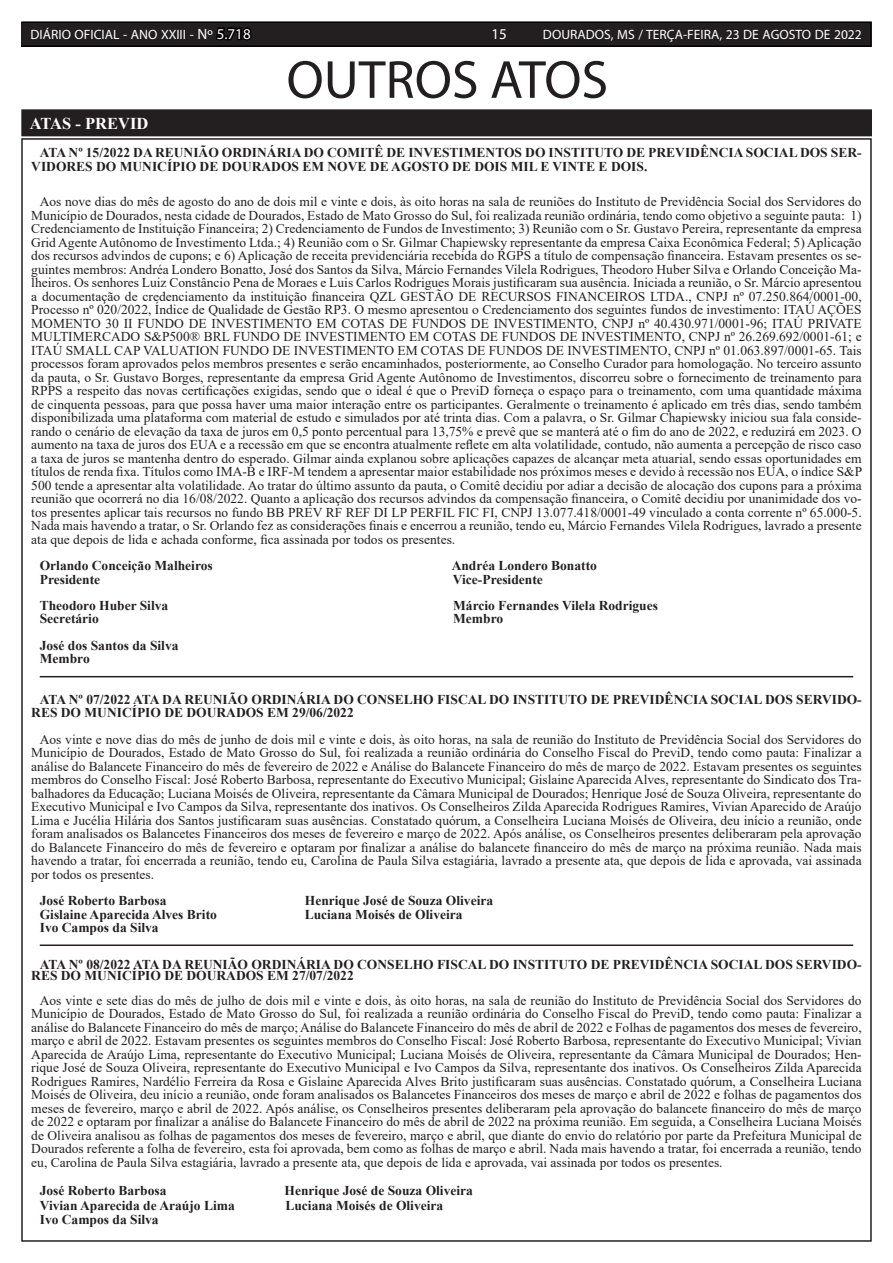
<style>
.page{position:relative;width:893px;height:1263px;background:#fff}
.page>*{position:absolute;margin:0;border:0;box-sizing:border-box;transform-origin:0 0}
.t1{font:54px "Myriad Pro";color:#231f20}
.TEXTO{font:700 16.5px "Times New Roman";color:#fff}
.t2{font:15px "Myriad Pro";color:#fff}
.TEXTO-2{font:13.5px/13.5px "Times New Roman";color:#231f20;text-align:justify}
.TEXTO-3{font:700 13.5px/13.5px "Times New Roman";color:#231f20}
.t3{font:13.5px "Myriad Pro";color:#fff}
.s1{font-size:15px}
.s2{font-size:15px;color:#000}
</style>
<div class="page">
<div style="left:21px;top:22px;width:850px;height:24px;background:#231f20"></div>
<div style="left:21px;top:21px;width:851px;height:26px;border:2px solid #000"></div>
<hr style="left:40px;top:676px;width:813px;height:1px;background:#231f20">
<hr style="left:40px;top:944px;width:813px;height:2px;background:#231f20">
<div style="left:23px;top:111px;width:847px;height:23px;background:#231f20"></div>
<div style="left:21px;top:109px;width:851px;height:27px;border:4px solid #231f20"></div>
<p class="t3" style="left:31px;top:26px;width:222px">DIÁRIO OFICIAL - ANO XXIII - <span class="s1">Nº</span> <span class="s2">5.718</span></p>
<p class="t2" style="left:491px;top:24px;width:17px">15</p>
<p class="t3" style="left:543px;top:26px;width:320px">DOURADOS, MS / TERÇA-FEIRA, 23 DE AGOSTO DE 2022</p>
<p class="TEXTO" style="left:30px;top:112px;width:120px">ATAS - PREVID</p>
<p class="t1" style="left:287px;top:46px;width:323px">OUTROS ATOS</p>
<p class="TEXTO-3" style="left:31px;top:146px;width:832px;text-indent:9px">ATA Nº 15/2022 DA REUNIÃO ORDINÁRIA DO COMITÊ DE INVESTIMENTOS DO INSTITUTO DE PREVIDÊNCIA SOCIAL DOS SER-<br>VIDORES DO MUNICÍPIO DE DOURADOS EM NOVE DE AGOSTO DE DOIS MIL E VINTE E DOIS.</p>
<p class="TEXTO-2" style="left:31px;top:195px;width:832px;text-indent:9px">Aos nove dias do mês de agosto do ano de dois mil e vinte e dois, às oito horas na sala de reuniões do Instituto de Previdência Social dos Servidores do Município de Dourados, nesta cidade de Dourados, Estado de Mato Grosso do Sul, foi realizada reunião ordinária, tendo como objetivo a seguinte pauta: 1)<br>Credenciamento de Instituição Financeira; 2) Credenciamento de Fundos de Investimento; 3) Reunião com o Sr. Gustavo Pereira, representante da empresa Grid Agente Autônomo de Investimento Ltda.; 4) Reunião com o Sr. Gilmar Chapiewsky representante da empresa Caixa Econômica Federal; 5) Aplicação dos recursos advindos de cupons; e 6) Aplicação de receita previdenciária recebida do RGPS a título de compensação financeira. Estavam presentes os se&shy;guintes membros: Andréa Londero Bonatto, José dos Santos da Silva, Márcio Fernandes Vilela Rodrigues, Theodoro Huber Silva e Orlando Conceição Ma&shy;lheiros. Os senhores Luiz Constâncio Pena de Moraes e Luis Carlos Rodrigues Morais justificaram sua ausência. Iniciada a reunião, o Sr. Márcio apresentou a documentação de credenciamento da instituição financeira QZL GESTÃO DE RECURSOS FINANCEIROS LTDA., CNPJ nº 07.250.864/0001-00, Processo nº 020/2022, Índice de Qualidade de Gestão RP3. O mesmo apresentou o Credenciamento dos seguintes fundos de investimento: ITAÚ AÇÕES MOMENTO 30 II FUNDO DE INVESTIMENTO EM COTAS DE FUNDOS DE INVESTIMENTO, CNPJ nº 40.430.971/0001-96; ITAÚ PRIVATE MULTIMERCADO S&amp;P500® BRL FUNDO DE INVESTIMENTO EM COTAS DE FUNDOS DE INVESTIMENTO, CNPJ nº 26.269.692/0001-61; e ITAÚ SMALL CAP VALUATION FUNDO DE INVESTIMENTO EM COTAS DE FUNDOS DE INVESTIMENTO, CNPJ nº 01.063.897/0001-65. Tais processos foram aprovados pelos membros presentes e serão encaminhados, posteriormente, ao Conselho Curador para homologação. No terceiro assunto da pauta, o Sr. Gustavo Borges, representante da empresa Grid Agente Autônomo de Investimentos, discorreu sobre o fornecimento de treinamento para RPPS a respeito das novas certificações exigidas, sendo que o ideal é que o PreviD forneça o espaço para o treinamento, com uma quantidade máxima de cinquenta pessoas, para que possa haver uma maior interação entre os participantes. Geralmente o treinamento é aplicado em três dias, sendo também disponibilizada uma plataforma com material de estudo e simulados por até trinta dias. Com a palavra, o Sr. Gilmar Chapiewsky iniciou sua fala conside&shy;rando o cenário de elevação da taxa de juros em 0,5 ponto percentual para 13,75% e prevê que se manterá até o fim do ano de 2022, e reduzirá em 2023. O aumento na taxa de juros dos EUA e a recessão em que se encontra atualmente reflete em alta volatilidade, contudo, não aumenta a percepção de risco caso a taxa de juros se mantenha dentro do esperado. Gilmar ainda explanou sobre aplicações capazes de alcançar meta atuarial, sendo essas oportunidades em títulos de renda fixa. Títulos como IMA-B e IRF-M tendem a apresentar maior estabilidade nos próximos meses e devido à recessão nos EUA, o índice S&amp;P 500 tende a apresentar alta volatilidade. Ao tratar do último assunto da pauta, o Comitê decidiu por adiar a decisão de alocação dos cupons para a próxima reunião que ocorrerá no dia 16/08/2022. Quanto a aplicação dos recursos advindos da compensação financeira, o Comitê decidiu por unanimidade dos vo&shy;tos presentes aplicar tais recursos no fundo BB PREV RF REF DI LP PERFIL FIC FI, CNPJ 13.077.418/0001-49 vinculado a conta corrente nº 65.000-5.<br>Nada mais havendo a tratar, o Sr. Orlando fez as considerações finais e encerrou a reunião, tendo eu, Márcio Fernandes Vilela Rodrigues, lavrado a presente ata que depois de lida e achada conforme, fica assinada por todos os presentes.</p>
<p class="TEXTO-3" style="left:40px;top:559px;width:174px">Orlando Conceição Malheiros</p>
<p class="TEXTO-3" style="left:452px;top:559px;width:147px">Andréa Londero Bonatto</p>
<p class="TEXTO-3" style="left:40px;top:572px;width:62px">Presidente</p>
<p class="TEXTO-3" style="left:453px;top:572px;width:91px">Vice-Presidente</p>
<p class="TEXTO-3" style="left:40px;top:598px;width:130px">Theodoro Huber Silva</p>
<p class="TEXTO-3" style="left:453px;top:598px;width:206px">Márcio Fernandes Vilela Rodrigues</p>
<p class="TEXTO-3" style="left:40px;top:612px;width:60px">Secretário</p>
<p class="TEXTO-3" style="left:453px;top:612px;width:51px">Membro</p>
<p class="TEXTO-3" style="left:40px;top:638px;width:140px">José dos Santos da Silva</p>
<p class="TEXTO-3" style="left:40px;top:651px;width:51px">Membro</p>
<p class="TEXTO-3" style="left:31px;top:692px;width:832px;text-indent:9px">ATA Nº 07/2022 ATA DA REUNIÃO ORDINÁRIA DO CONSELHO FISCAL DO INSTITUTO DE PREVIDÊNCIA SOCIAL DOS SERVIDO-<br>RES DO MUNICÍPIO DE DOURADOS EM 29/06/2022</p>
<p class="TEXTO-2" style="left:31px;top:732px;width:832px;text-indent:9px">Aos vinte e nove dias do mês de junho de dois mil e vinte e dois, às oito horas, na sala de reunião do Instituto de Previdência Social dos Servidores do Município de Dourados, Estado de Mato Grosso do Sul, foi realizada a reunião ordinária do Conselho Fiscal do PreviD, tendo como pauta: Finalizar a análise do Balancete Financeiro do mês de fevereiro de 2022 e Análise do Balancete Financeiro do mês de março de 2022. Estavam presentes os seguintes membros do Conselho Fiscal: José Roberto Barbosa, representante do Executivo Municipal; Gislaine Aparecida Alves, representante do Sindicato dos Tra&shy;balhadores da Educação; Luciana Moisés de Oliveira, representante da Câmara Municipal de Dourados; Henrique José de Souza Oliveira, representante do Executivo Municipal e Ivo Campos da Silva, representante dos inativos. Os Conselheiros Zilda Aparecida Rodrigues Ramires, Vivian Aparecido de Araújo Lima e Jucélia Hilária dos Santos justificaram suas ausências. Constatado quórum, a Conselheira Luciana Moisés de Oliveira, deu início a reunião, onde foram analisados os Balancetes Financeiros dos meses de fevereiro e março de 2022. Após análise, os Conselheiros presentes deliberaram pela aprovação do Balancete Financeiro do mês de fevereiro e optaram por finalizar a análise do balancete financeiro do mês de março na próxima reunião. Nada mais havendo a tratar, foi encerrada a reunião, tendo eu, Carolina de Paula Silva estagiária, lavrado a presente ata, que depois de lida e aprovada, vai assinada por todos os presentes.</p>
<p class="TEXTO-3" style="left:40px;top:893px;width:128px">José Roberto Barbosa</p>
<p class="TEXTO-3" style="left:305px;top:893px;width:190px">Henrique José de Souza Oliveira</p>
<p class="TEXTO-3" style="left:40px;top:907px;width:179px">Gislaine Aparecida Alves Brito</p>
<p class="TEXTO-3" style="left:305px;top:907px;width:159px">Luciana Moisés de Oliveira</p>
<p class="TEXTO-3" style="left:40px;top:920px;width:120px">Ivo Campos da Silva</p>
<p class="TEXTO-3" style="left:31px;top:959px;width:832px;line-height:10.5px;text-indent:9px">ATA Nº 08/2022 ATA DA REUNIÃO ORDINÁRIA DO CONSELHO FISCAL DO INSTITUTO DE PREVIDÊNCIA SOCIAL DOS SERVIDO-<br>RES DO MUNICÍPIO DE DOURADOS EM 27/07/2022</p>
<p class="TEXTO-2" style="left:31px;top:993px;width:832px;text-indent:9px">Aos vinte e sete dias do mês de julho de dois mil e vinte e dois, às oito horas, na sala de reunião do Instituto de Previdência Social dos Servidores do Município de Dourados, Estado de Mato Grosso do Sul, foi realizada a reunião ordinária do Conselho Fiscal do PreviD, tendo como pauta: Finalizar a análise do Balancete Financeiro do mês de março; Análise do Balancete Financeiro do mês de abril de 2022 e Folhas de pagamentos dos meses de fevereiro, março e abril de 2022. Estavam presentes os seguintes membros do Conselho Fiscal: José Roberto Barbosa, representante do Executivo Municipal; Vivian Aparecida de Araújo Lima, representante do Executivo Municipal; Luciana Moisés de Oliveira, representante da Câmara Municipal de Dourados; Hen&shy;rique José de Souza Oliveira, representante do Executivo Municipal e Ivo Campos da Silva, representante dos inativos. Os Conselheiros Zilda Aparecida Rodrigues Ramires, Nardélio Ferreira da Rosa e Gislaine Aparecida Alves Brito justificaram suas ausências. Constatado quórum, a Conselheira Luciana Moisés de Oliveira, deu início a reunião, onde foram analisados os Balancetes Financeiros dos meses de março e abril de 2022 e folhas de pagamentos dos meses de fevereiro, março e abril de 2022. Após análise, os Conselheiros presentes deliberaram pela aprovação do balancete financeiro do mês de março de 2022 e optaram por finalizar a análise do Balancete Financeiro do mês de abril de 2022 na próxima reunião. Em seguida, a Conselheira Luciana Moisés de Oliveira analisou as folhas de pagamentos dos meses de fevereiro, março e abril, que diante do envio do relatório por parte da Prefeitura Municipal de Dourados referente a folha de fevereiro, esta foi aprovada, bem como as folhas de março e abril. Nada mais havendo a tratar, foi encerrada a reunião, tendo eu, Carolina de Paula Silva estagiária, lavrado a presente ata, que depois de lida e aprovada, vai assinada por todos os presentes.</p>
<p class="TEXTO-3" style="left:40px;top:1183px;width:128px">José Roberto Barbosa</p>
<p class="TEXTO-3" style="left:285px;top:1183px;width:190px">Henrique José de Souza Oliveira</p>
<p class="TEXTO-3" style="left:40px;top:1198px;width:197px">Vivian Aparecida de Araújo Lima</p>
<p class="TEXTO-3" style="left:285px;top:1198px;width:159px">Luciana Moisés de Oliveira</p>
<p class="TEXTO-3" style="left:40px;top:1212px;width:120px">Ivo Campos da Silva</p>
</div>
